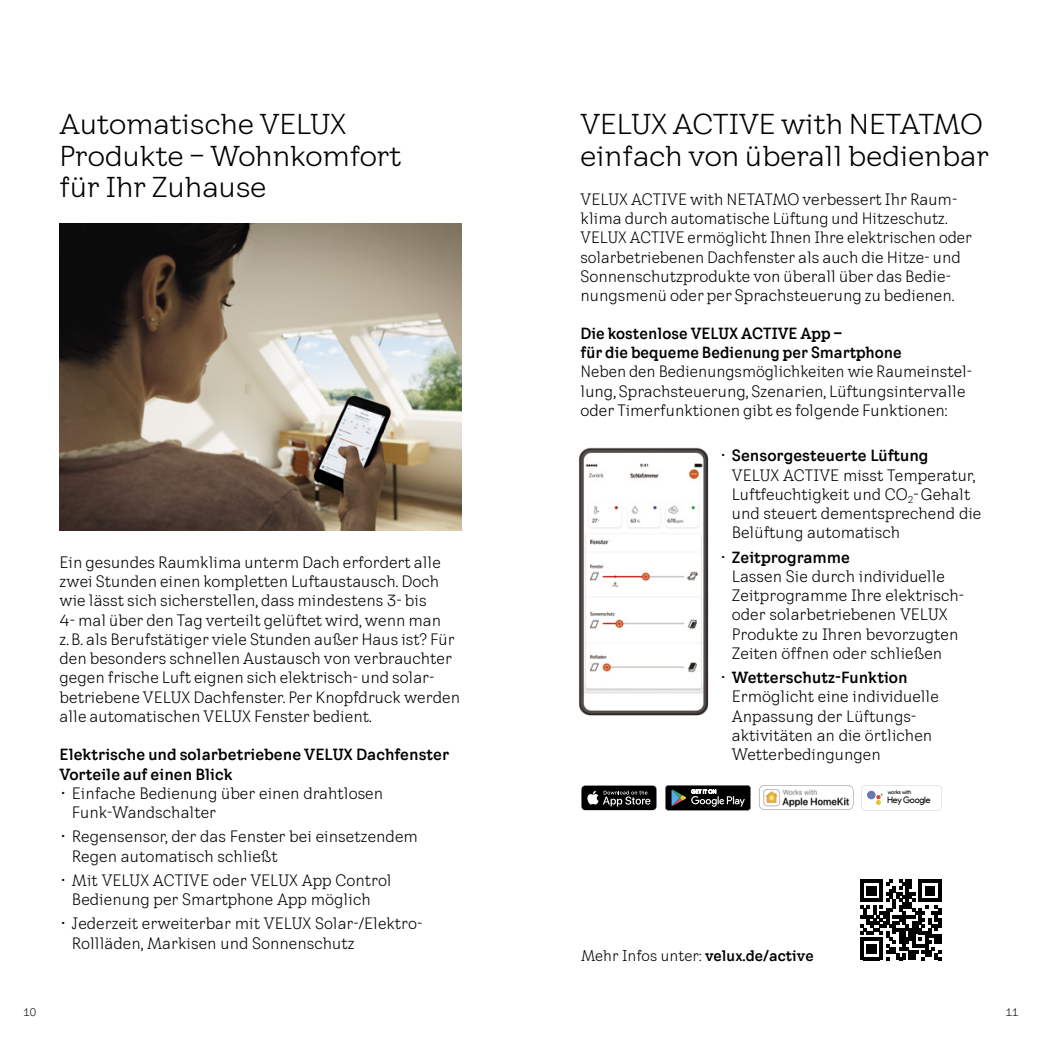
<style>
.page{position:relative;width:1042px;height:1042px;background:#fff}
.page>*{position:absolute;margin:0;border:0;box-sizing:border-box;transform-origin:0 0}
.ABC_Inhalt_Headline{font:28px/31.5px "VELUX Transform Headline";color:#000}
.Headline{font:28px/31.5px "VELUX Transform Headline";color:#000}
.ABC_Copytext{font:15.75px/19.2px "VELUX Transform";color:#000}
.Fliesstext_Copy{font:15.75px/19.2px "VELUX Transform";color:#000}
.ABC_Copytext-2{font:700 15.75px/19.2px "VELUX Transform";color:#000}
.Fliesstext_Copy-2{font:700 15.75px/19.2px "VELUX Transform";color:#000}
.Subhead{font:14.88px "VELUX Transform";color:#000}
.t1{font:10.5px "VELUX Transform";color:#000}
.t2{font:8.92px "Product Sans";letter-spacing:-.025em;color:#000}
.t3{font:5.42px "Product Sans";letter-spacing:-.04em;color:#000}
.s1{font-family:"VELUX Transform Headline"}
.s2{font-weight:700}
</style>
<div class="page">
<img style="left:579px;top:447px;width:130px;height:269px">
<svg style="left:861px;top:785px;width:80px;height:25px"></svg>
<div style="left:867px;top:791px;width:8px;height:8px;background:#6978b5;border-radius:50%"></div>
<svg style="left:581px;top:785px;width:76px;height:25px"></svg>
<svg style="left:665px;top:785px;width:86px;height:25px"></svg>
<img style="left:759px;top:785px;width:94px;height:25px">
<svg style="left:860px;top:879px;width:81px;height:81px"></svg>
<img style="left:60px;top:223px;width:401px;height:308px">
<p class="ABC_Inhalt_Headline" style="left:60px;top:108px;width:343px">Automatische VELUX<br>Produkte – Wohnkomfort für Ihr Zuhause</p>
<p class="ABC_Copytext" style="left:60px;top:552px;width:402px">Ein gesundes Raumklima unterm Dach erfordert alle zwei Stunden einen kompletten Luftaustausch. Doch wie lässt sich sicherstellen, dass mindestens <span class="s1">3</span>- bis<br><span class="s1">4</span>- mal über den Tag verteilt gelüftet wird, wenn man z.B. als Berufstätiger viele Stunden außer Haus ist? Für den besonders schnellen Austausch von verbrauchter gegen frische Luft eignen sich elektrisch- und solar&shy;betriebene VELUX Dachfenster. Per Knopfdruck werden alle automatischen VELUX Fenster bedient.</p>
<p class="ABC_Copytext-2" style="left:60px;top:745px;width:391px">Elektrische und solarbetriebene VELUX Dachfenster<br>Vorteile auf einen Blick</p>
<p class="ABC_Copytext" style="left:72px;top:783px;width:313px;text-indent:-12px">• Einfache Bedienung über einen drahtlosen<br>Funk-Wandschalter</p>
<p class="ABC_Copytext" style="left:72px;top:827px;width:347px;text-indent:-12px">• Regensensor, der das Fenster bei einsetzendem<br>Regen automatisch schließt</p>
<p class="ABC_Copytext" style="left:60px;top:870px;width:334px;text-align:center">• Mit VELUX ACTIVE oder VELUX App Control<br>Bedienung per Smartphone App möglich</p>
<p class="ABC_Copytext" style="left:72px;top:914px;width:350px;text-indent:-12px">• Jederzeit erweiterbar mit VELUX Solar-/Elektro-<br>Rollläden, Markisen und Sonnenschutz</p>
<p class="Headline" style="left:580px;top:108px;width:410px">VELUX ACTIVE with NETATMO einfach von überall bedienbar</p>
<p class="Fliesstext_Copy" style="left:580px;top:189px;width:393px">VELUX ACTIVE with NETATMO verbessert Ihr Raum&shy;klima durch automatische Lüftung und Hitzeschutz.<br>VELUX ACTIVE ermöglicht Ihnen Ihre elektrischen oder solarbetriebenen Dachfenster als auch die Hitze- und Sonnenschutzprodukte von überall über das Bedie&shy;nungsmenü oder per Sprachsteuerung zu bedienen.</p>
<p class="Fliesstext_Copy-2" style="left:580px;top:323px;width:323px">Die kostenlose VELUX ACTIVE App –<br>für die bequeme Bedienung per Smartphone</p>
<p class="Fliesstext_Copy" style="left:580px;top:362px;width:393px">Neben den Bedienungsmöglichkeiten wie Raumeinstel&shy;lung, Sprachsteuerung, Szenarien, Lüftungsintervalle oder Timerfunktionen gibt es folgende Funktionen:</p>
<p class="ABC_Copytext" style="left:732px;top:446px;width:251px;text-indent:-12px">• <span class="s2">Sensorgesteuerte Lüftung<br></span>VELUX ACTIVE misst Temperatur,<br>Luftfeuchtigkeit und CO<sub>2</sub>- Gehalt und steuert dementsprechend die<br>Belüftung automatisch</p>
<p class="ABC_Copytext" style="left:732px;top:547px;width:232px;text-indent:-12px">• <span class="s2">Zeitprogramme<br></span>Lassen Sie durch individuelle<br>Zeitprogramme Ihre elektrisch&shy;oder solarbetriebenen VELUX<br>Produkte zu Ihren bevorzugten<br>Zeiten öffnen oder schließen</p>
<p class="ABC_Copytext" style="left:732px;top:667px;width:209px;text-indent:-12px">• <span class="s2">Wetterschutz-Funktion<br></span>Ermöglicht eine individuelle<br>Anpassung der Lüftungs&shy;aktivitäten an die örtlichen<br>Wetterbedingungen</p>
<p class="t2" style="left:887px;top:794px;width:45px">Hey Google</p>
<p class="t3" style="left:888px;top:789px;width:25px">works with</p>
<p class="Subhead" style="left:581px;top:946px;width:234px">Mehr Infos unter: <span class="s2">velux.de/active</span></p>
<p class="t1" style="left:23px;top:1006px;width:14px">10</p>
<p class="t1" style="left:1006px;top:1006px;width:14px">11</p>
</div>
